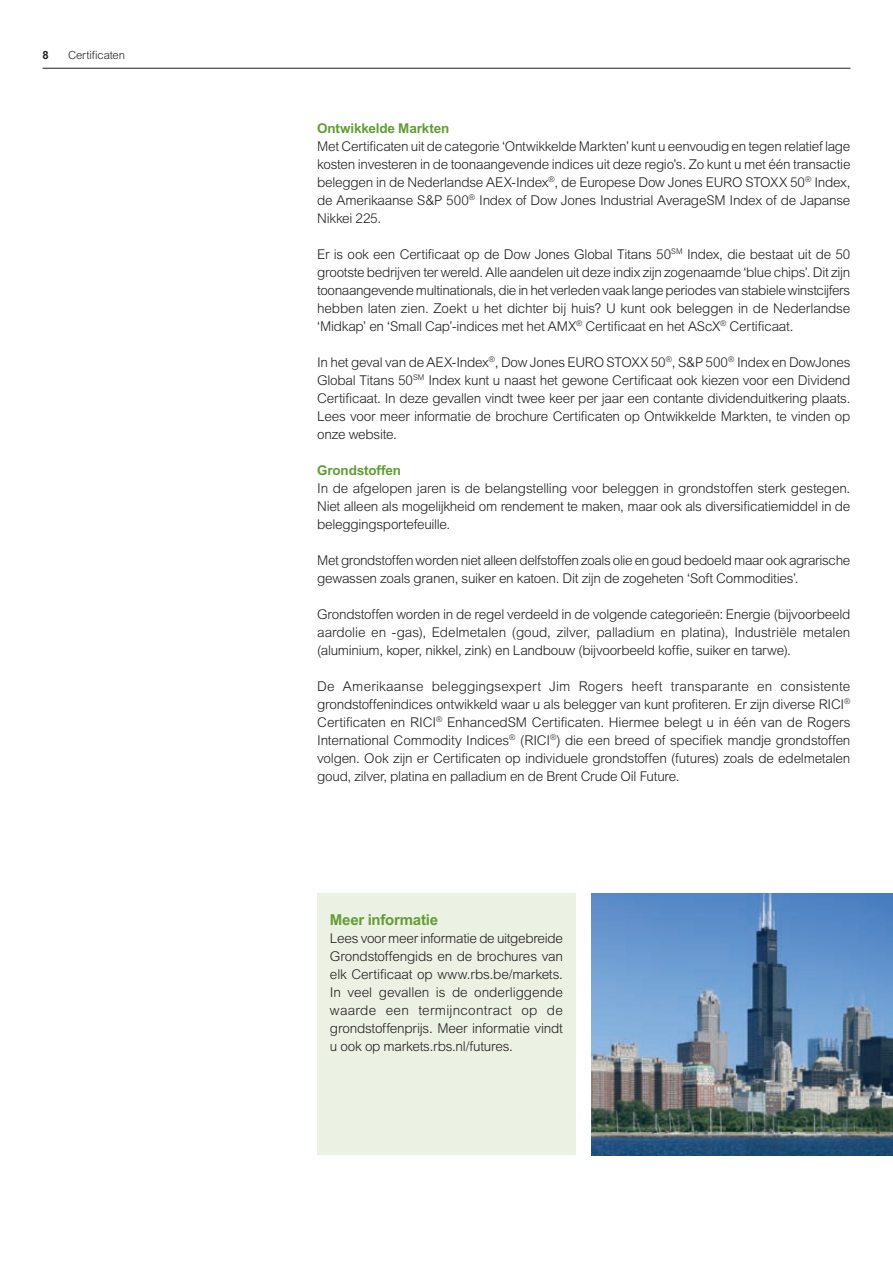
<style>
.page{position:relative;width:893px;height:1263px;background:#fff}
.page>*{position:absolute;margin:0;border:0;box-sizing:border-box;transform-origin:0 0}
.t1{font:700 15px "Arial MT Std";letter-spacing:-.015em;color:#639d34}
.t2{font:300 13.5px/18px "Arial MT Std";letter-spacing:-.02em;color:#231f20;text-align:justify}
.t3{font:700 13.5px "Arial MT Std";letter-spacing:-.015em;color:#639d34}
.t4{font:300 11.25px "Arial MT Std";letter-spacing:-.01em;color:#231f20}
.t5{font:700 11.25px "Arial MT Std";color:#231f20}
</style>
<div class="page">
<hr style="left:43px;top:68px;width:807px;height:1px;background:#231f20">
<img style="left:592px;top:893px;width:301px;height:262px">
<div style="left:317px;top:893px;width:259px;height:262px;background:#ebf1e3"></div>
<p class="t5" style="left:43px;top:49px;width:8px">8</p>
<p class="t4" style="left:68px;top:49px;width:58px">Certificaten</p>
<p class="t3" style="left:317px;top:120px;width:134px">Ontwikkelde Markten</p>
<p class="t2" style="left:317px;top:137px;width:535px">Met Certificaten uit de categorie ‘Ontwikkelde Markten’ kunt u eenvoudig en tegen relatief lage kosten investeren in de toonaangevende indices uit deze regio’s. Zo kunt u met één transactie beleggen in de Nederlandse AEX-Index<sup>®</sup>, de Europese Dow Jones EURO STOXX 50<sup>®</sup> Index, de Amerikaanse S&amp;P 500<sup>®</sup> Index of Dow Jones Industrial AverageSM Index of de Japanse Nikkei 225.</p>
<p class="t2" style="left:317px;top:245px;width:535px">Er is ook een Certificaat op de Dow Jones Global Titans 50<sup>SM</sup> Index, die bestaat uit de 50 grootste bedrijven ter wereld. Alle aandelen uit deze indix zijn zogenaamde ‘blue chips’. Dit zijn toonaangevende multinationals, die in het verleden vaak lange periodes van stabiele winstcijfers hebben laten zien. Zoekt u het dichter bij huis? U kunt ook beleggen in de Nederlandse ‘Midkap’ en ‘Small Cap’-indices met het AMX<sup>®</sup> Certificaat en het AScX<sup>®</sup> Certificaat.</p>
<p class="t2" style="left:317px;top:353px;width:535px">In het geval van de AEX-Index<sup>®</sup>, Dow Jones EURO STOXX 50<sup>®</sup>, S&amp;P 500<sup>®</sup> Index en DowJones Global Titans 50<sup>SM</sup> Index kunt u naast het gewone Certificaat ook kiezen voor een Dividend Certificaat. In deze gevallen vindt twee keer per jaar een contante dividenduitkering plaats.<br>Lees voor meer informatie de brochure Certificaten op Ontwikkelde Markten, te vinden op onze website.</p>
<p class="t3" style="left:317px;top:462px;width:85px">Grondstoffen</p>
<p class="t2" style="left:317px;top:479px;width:535px">In de afgelopen jaren is de belangstelling voor beleggen in grondstoffen sterk gestegen.<br>Niet alleen als mogelijkheid om rendement te maken, maar ook als diversificatiemiddel in de beleggingsportefeuille.</p>
<p class="t2" style="left:317px;top:551px;width:535px">Met grondstoffen worden niet alleen delfstoffen zoals olie en goud bedoeld maar ook agrarische gewassen zoals granen, suiker en katoen. Dit zijn de zogeheten ‘Soft Commodities’.</p>
<p class="t2" style="left:317px;top:605px;width:535px">Grondstoffen worden in de regel verdeeld in de volgende categorieën: Energie (bijvoorbeeld aardolie en -gas), Edelmetalen (goud, zilver, palladium en platina), Industriële metalen (aluminium, koper, nikkel, zink) en Landbouw (bijvoorbeeld koffie, suiker en tarwe).</p>
<p class="t2" style="left:317px;top:677px;width:535px">De Amerikaanse beleggingsexpert Jim Rogers heeft transparante en consistente grondstoffenindices ontwikkeld waar u als belegger van kunt profiteren. Er zijn diverse RICI<sup>® </sup>Certificaten en RICI<sup>®</sup> EnhancedSM Certificaten. Hiermee belegt u in één van de Rogers International Commodity Indices<sup>®</sup> (RICI<sup>®</sup>) die een breed of specifiek mandje grondstoffen volgen. Ook zijn er Certificaten op individuele grondstoffen (futures) zoals de edelmetalen goud, zilver, platina en palladium en de Brent Crude Oil Future.</p>
<p class="t1" style="left:330px;top:910px;width:110px">Meer informatie</p>
<p class="t2" style="left:330px;top:929px;width:235px">Lees voor meer informatie de uitgebreide Grondstoffengids en de brochures van elk Certificaat op www.rbs.be/markets.<br>In veel gevallen is de onderliggende waarde een termijncontract op de grondstoffenprijs. Meer informatie vindt u ook op markets.rbs.nl/futures.</p>
</div>
